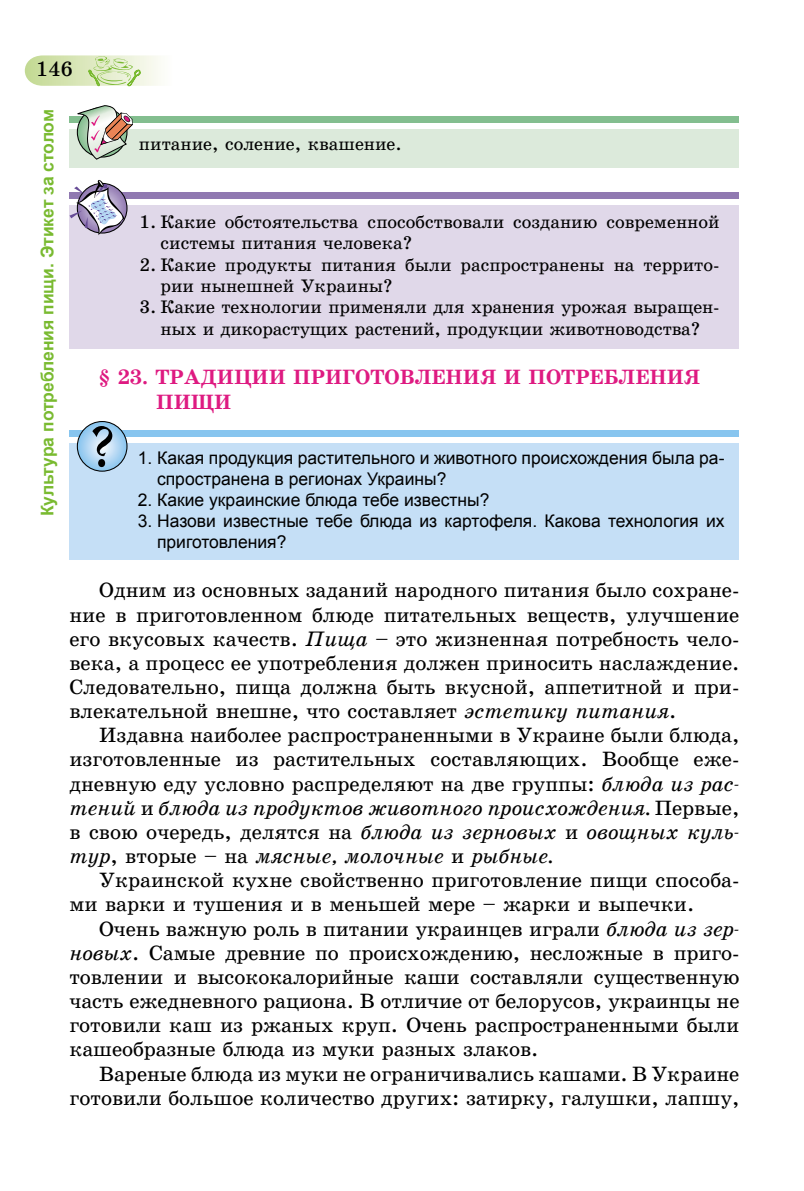
<style>
.page{position:relative;width:804px;height:1191px;background:#fff}
.page>*{position:absolute;margin:0;border:0;box-sizing:border-box;transform-origin:0 0}
.Text_osn{font:21px/24.2px "School Book Alx";color:#000;text-align:justify}
.отбивка_5{font:21px/24.2px "School Book Alx";color:#000;text-align:justify}
.параграф{font:700 21px/24.5px "School Book Alx";color:#de1a81}
.контрольні_запитання{font:18.38px/21.3px "School Book Alx";color:#000}
.ключові_поняття{font:18.38px "School Book Alx";color:#000}
.Ариал_втяжка_доп{font:17.5px/21px "Arial";color:#000}
.t1{font:700 17.5px "Arial";color:#79ba30}
.s1{font-style:italic}
</style>
<div class="page">
<svg style="left:25px;top:55px;width:135px;height:31px;background:#d8e7bb"></svg>
<div style="left:69px;top:116px;width:670px;height:7px;background:#83be8f"></div>
<div style="left:69px;top:129px;width:670px;height:39px;background:#dceadb"></div>
<svg style="left:76px;top:105px;width:57px;height:55px"></svg>
<div style="left:69px;top:192px;width:670px;height:7px;background:#9079b1"></div>
<div style="left:69px;top:205px;width:670px;height:144px;background:#e0d8e9"></div>
<svg style="left:69px;top:180px;width:55px;height:55px"></svg>
<div style="left:69px;top:430px;width:670px;height:7px;background:#87c5ef"></div>
<div style="left:69px;top:443px;width:670px;height:117px;background:#c5dff6"></div>
<svg style="left:77px;top:421px;width:50px;height:50px"></svg>
<div style="left:77px;top:421px;width:50px;height:51px;border:1px solid #000;border-radius:50%"></div>
<svg style="left:92px;top:426px;width:20px;height:41px"></svg>
<p class="отбивка_5" style="left:36px;top:57px;width:38px">146</p>
<p class="t1" style="left:36px;top:516px;width:409px;rotate:-90deg">Культура потребления пищи. Этикет за столом</p>
<p class="ключові_поняття" style="left:139px;top:134px;width:264px">питание, соление, квашение.</p>
<p class="контрольні_запитання" style="left:160px;top:211px;width:560px;text-indent:-21px">1. Какие обстоятельства способствовали созданию современной системы питания человека?</p>
<p class="контрольні_запитання" style="left:160px;top:254px;width:560px;text-indent:-21px">2. Какие продукты питания были распространены на террито&shy;рии нынешней Украины?</p>
<p class="контрольні_запитання" style="left:139px;top:297px;width:581px;text-align:center">3. Какие технологии применяли для хранения урожая выращен&shy;ных и дикорастущих растений, продукции животноводства?</p>
<p class="параграф" style="left:156px;top:365px;width:546px;text-indent:-57px">§ 23. ТРАДИЦИИ ПРИГОТОВЛЕНИЯ И ПОТРЕБЛЕНИЯ<br>ПИЩИ</p>
<p class="Ариал_втяжка_доп" style="left:157px;top:448px;width:569px;text-indent:-19px">1. Какая продукция растительного и животного происхождения была ра&shy;спространена в регионах Украины?</p>
<p class="Ариал_втяжка_доп" style="left:138px;top:490px;width:353px">2. Какие украинские блюда тебе известны?</p>
<p class="Ариал_втяжка_доп" style="left:157px;top:511px;width:569px;text-indent:-19px">3. Назови известные тебе блюда из картофеля. Какова технология их приготовления?</p>
<p class="отбивка_5" style="left:69px;top:578px;width:671px;text-indent:30px">Одним из основных заданий народного питания было сохране&shy;ние в приготовленном блюде питательных веществ, улучшение его вкусовых качеств. <span class="s1">Пища</span> – это жизненная потребность чело&shy;века, а процесс ее употребления должен приносить наслаждение.<br>Следовательно, пища должна быть вкусной, аппетитной и при&shy;влекательной внешне, что составляет <span class="s1">эстетику питания</span>.</p>
<p class="Text_osn" style="left:69px;top:723px;width:671px;text-indent:30px">Издавна наиболее распространенными в Украине были блюда, изготовленные из растительных составляющих. Вообще еже&shy;дневную еду условно распределяют на две группы: <span class="s1">блюда из рас&shy;тений</span> и <span class="s1">блюда из продуктов животного происхождения.</span> Первые, в свою очередь, делятся на <span class="s1">блюда из зерновых</span> и <span class="s1">овощных куль&shy;тур</span>, вторые – на <span class="s1">мясные, молочные</span> и <span class="s1">рыбные.</span></p>
<p class="Text_osn" style="left:69px;top:868px;width:671px;text-indent:30px">Украинской кухне свойственно приготовление пищи способа&shy;ми варки и тушения и в меньшей мере – жарки и выпечки.</p>
<p class="Text_osn" style="left:69px;top:916px;width:671px;text-indent:30px">Очень важную роль в питании украинцев играли <span class="s1">блюда из зер&shy;новых</span>. Самые древние по происхождению, несложные в приго&shy;товлении и высококалорийные каши составляли существенную часть ежедневного рациона. В отличие от белорусов, украинцы не готовили каш из ржаных круп. Очень распространенными были кашеобразные блюда из муки разных злаков.</p>
<p class="Text_osn" style="left:69px;top:1061px;width:671px;text-align:right">Вареные блюда из муки не ограничивались кашами. В Украине готовили большое количество других: затирку, галушки, лапшу,</p>
</div>
